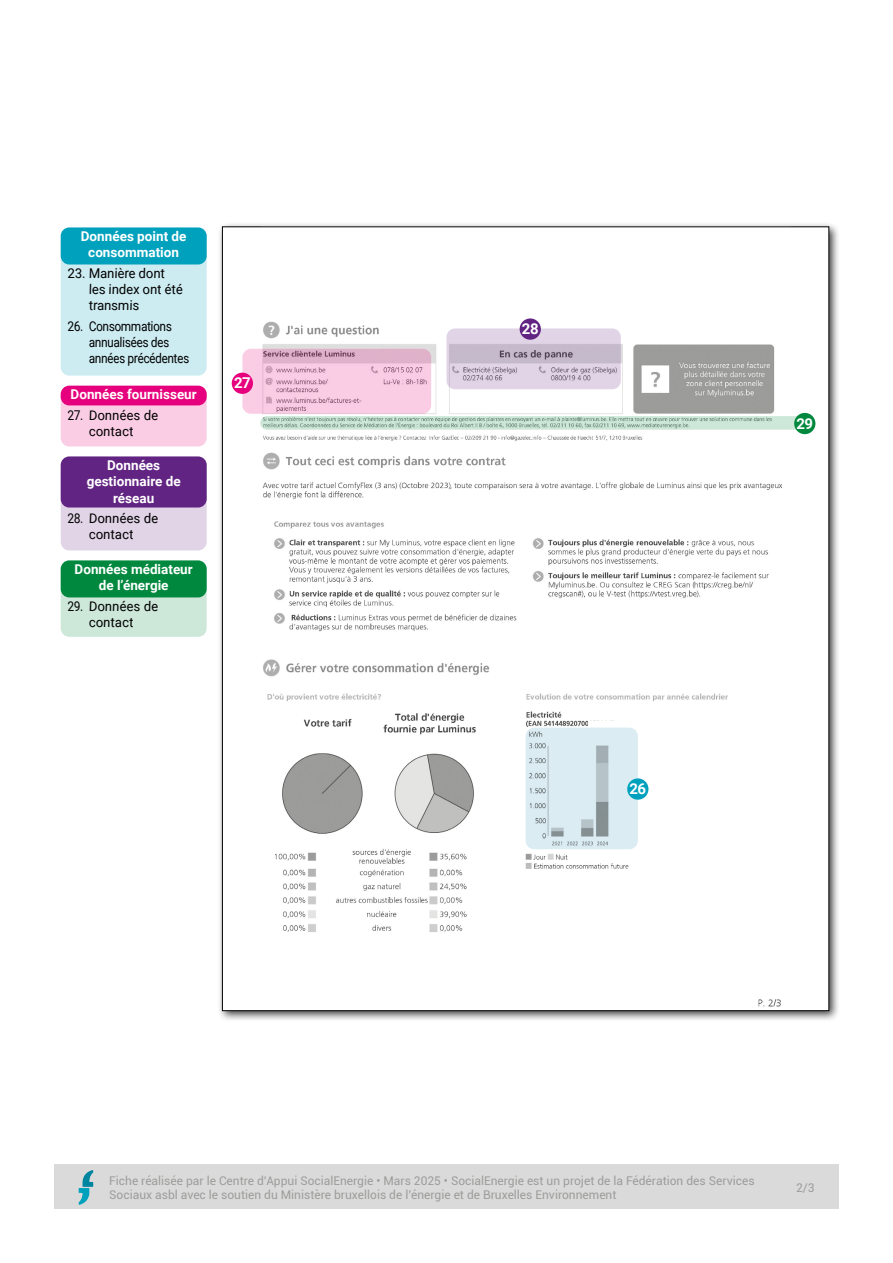
<style>
.page{position:relative;width:893px;height:1263px;background:#fff}
.page>*{position:absolute;margin:0;border:0;box-sizing:border-box;transform-origin:0 0}
.t1{font:700 15px "Roboto";letter-spacing:-.03em;color:#fff}
.t2{font:italic 13.5px/16.2px "Roboto";color:#000;text-align:center;scale:.9 1}
.t3{font:700 13.5px/16.2px "Roboto";color:#fff;text-align:center}
.t4{font:italic 13.5px/16.2px "Roboto";color:#000}
.t5{font:12px/14.4px "Roboto";color:#9d9d9c}
</style>
<div class="page">
<div style="left:54px;top:1164px;width:785px;height:45px;background:#dadada"></div>
<svg style="left:79px;top:1170px;width:14px;height:35px"></svg>
<div style="left:217px;top:221px;width:623px;height:801px;background:#000;opacity:.75"></div>
<div style="left:222px;top:227px;width:607px;height:784px;background:#fff"></div>
<img style="left:261px;top:320px;width:521px;height:687px">
<div style="left:61px;top:227px;width:146px;height:149px;background:#cdecf2;border-radius:9px"></div>
<div style="left:61px;top:227px;width:146px;height:37px;background:#00a1bd;border-radius:9px"></div>
<div style="left:61px;top:386px;width:146px;height:60px;background:#facde5;border-radius:9px"></div>
<div style="left:61px;top:386px;width:146px;height:19px;background:#e6007d;border-radius:9px"></div>
<div style="left:61px;top:456px;width:146px;height:94px;background:#e0d4e6;border-radius:9px"></div>
<div style="left:61px;top:456px;width:146px;height:51px;background:#622483;border-radius:9px"></div>
<div style="left:61px;top:560px;width:146px;height:77px;background:#cde7d9;border-radius:9px"></div>
<div style="left:61px;top:560px;width:146px;height:37px;background:#00893e;border-radius:9px"></div>
<div style="left:588px;top:721px;width:30px;height:7px;background:#fff"></div>
<svg style="left:526px;top:728px;width:112px;height:121px;background:#d1e2e8"></svg>
<div style="left:627px;top:778px;width:21px;height:22px;background:#00a1bd;border-radius:50%"></div>
<svg style="left:242px;top:349px;width:189px;height:65px;background:#ebbfd7"></svg>
<div style="left:232px;top:373px;width:21px;height:21px;background:#e6007d;border-radius:50%"></div>
<svg style="left:260px;top:416px;width:545px;height:14px;background:#bdd7c9"></svg>
<div style="left:794px;top:413px;width:21px;height:21px;background:#00893e;border-radius:50%"></div>
<svg style="left:446px;top:328px;width:175px;height:61px;background:#d1c5d7"></svg>
<div style="left:520px;top:318px;width:21px;height:22px;background:#622483;border-radius:50%"></div>
<p class="t3" style="left:81px;top:228px;width:107px">Données point de consommation</p>
<p class="t4" style="left:89px;top:264px;width:98px;text-indent:-21px">23. Manière dont les index ontété transmis</p>
<p class="t2" style="left:89px;top:317px;width:116px;text-align:left;text-indent:-21px">26. Consommations annualisées des années précédentes</p>
<p class="t3" style="left:71px;top:386px;width:128px">Données fournisseur</p>
<p class="t2" style="left:68px;top:406px;width:105px">27. Données de contact</p>
<p class="t3" style="left:87px;top:457px;width:96px">Données gestionnaire de réseau</p>
<p class="t2" style="left:68px;top:510px;width:105px">28. Données de contact</p>
<p class="t3" style="left:75px;top:561px;width:120px">Données médiateur de l’énergie</p>
<p class="t2" style="left:68px;top:597px;width:105px">29. Données de contact</p>
<p class="t1" style="left:234px;top:372px;width:18px">27</p>
<p class="t1" style="left:522px;top:318px;width:18px">28</p>
<p class="t1" style="left:629px;top:778px;width:18px">26</p>
<p class="t1" style="left:796px;top:413px;width:18px">29</p>
<p class="t5" style="left:109px;top:1173px;width:647px">Fiche réalisée par le Centre d’Appui SocialEnergie • Mars 2025 • SocialEnergie est un projet de la Fédération des Services<br>Sociaux asbl avec le soutien du Ministère bruxellois de l’énergie et de Bruxelles Environnement</p>
<p class="t5" style="left:796px;top:1180px;width:20px">2/3</p>
</div>
